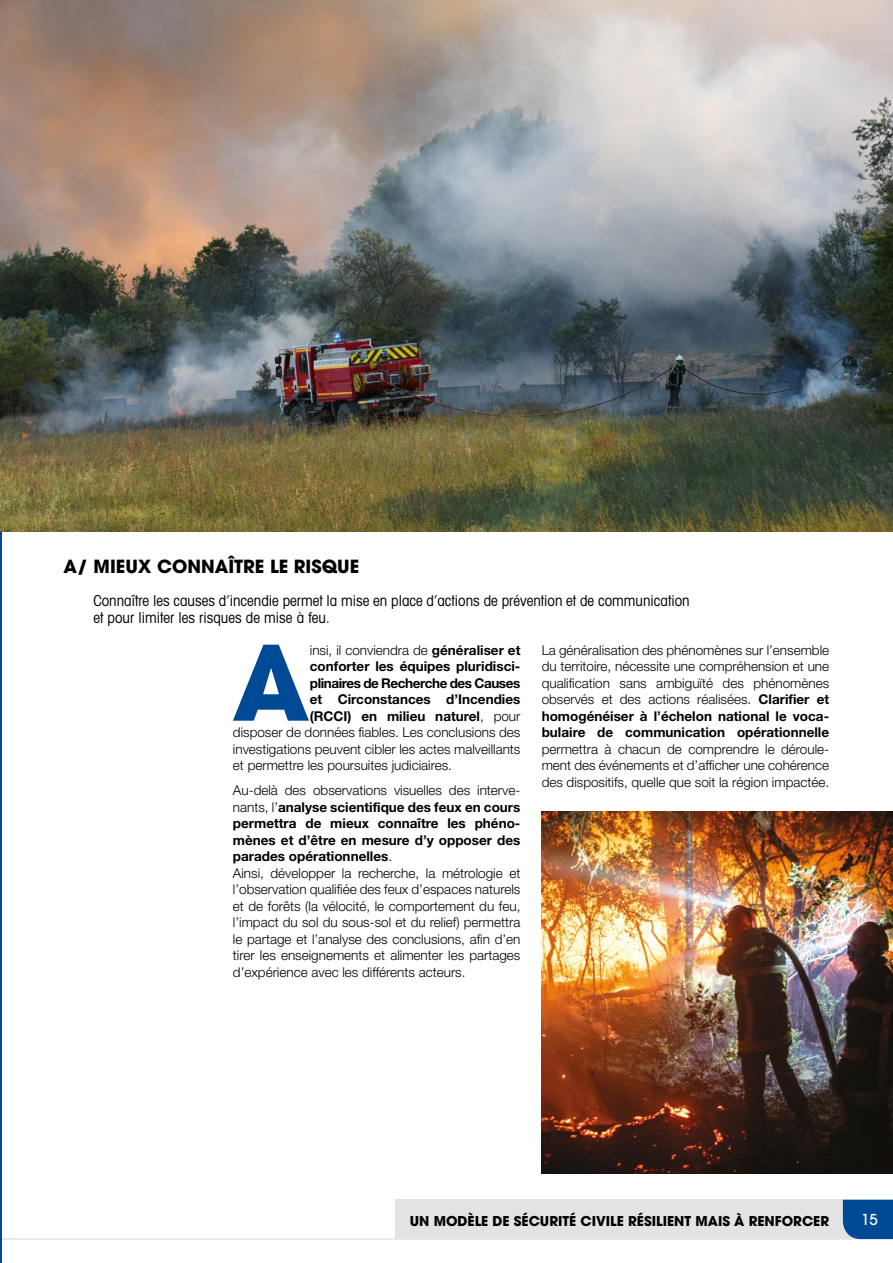
<style>
.page{position:relative;width:893px;height:1263px;background:#fff}
.page>*{position:absolute;margin:0;border:0;box-sizing:border-box;transform-origin:0 0}
.t1{font:700 102.75px "Avant Garde";color:#004994}
.t2{font:700 18px "Avant Garde";color:#000}
.t3{font:condensed 15px/16.5px "Avant Garde";color:#000}
.t4{font:500 15px "Avant Garde";color:#fff}
.t5{font:300 13.5px/16.5px "Helvetica Neue";color:#000;text-align:justify}
.t6{font:700 13.5px "Helvetica Neue";color:#000}
.t7{font:700 13.5px "Avant Garde";color:#000}
.t8{font:700 13.5px "Helvetica Neue";letter-spacing:-.03em;color:#000}
.s1{font-weight:700}
.s2{font-weight:300}
</style>
<div class="page">
<div style="left:395px;top:1200px;width:498px;height:39px;background:#e3e3e3"></div>
<hr style="left:1px;top:1238px;width:892px;height:2px;background:#e3e3e3">
<hr style="left:0;top:0;width:1px;height:1263px;background:#004994">
<div style="left:843px;top:1200px;width:50px;height:39px;background:#004994"></div>
<img style="left:0;top:0;width:893px;height:531px">
<img style="left:542px;top:811px;width:351px;height:363px">
<h2 class="t2" style="left:64px;top:555px;width:297px">A/ MIEUX CONNAÎTRE LE RISQUE</h2>
<p class="t3" style="left:93px;top:592px;width:598px">Connaître les causes d’incendie permet la mise en place d’actions de prévention et de communication et pour limiter les risques de mise à feu.</p>
<h1 class="t1" style="left:232px;top:616px;width:79px">A</h1>
<p class="t5" style="left:310px;top:641px;width:212px">insi, il conviendra de <span class="s1">généraliser et</span></p>
<p class="t6" style="left:310px;top:658px;width:212px">conforter les équipes pluridisci-</p>
<p class="t8" style="left:310px;top:674px;width:212px">plinaires de Recherche des Causes</p>
<p class="t6" style="left:310px;top:691px;width:212px">et Circonstances d’Incendies</p>
<p class="t6" style="left:310px;top:707px;width:212px">(RCCI) en milieu naturel<span class="s2">, pour</span></p>
<p class="t5" style="left:233px;top:724px;width:289px">disposer de données fiables. Les conclusions des</p>
<p class="t5" style="left:233px;top:740px;width:289px">investigations peuvent cibler les actes malveillants</p>
<p class="t5" style="left:233px;top:757px;width:221px">et permettre les poursuites judiciaires.</p>
<p class="t5" style="left:233px;top:782px;width:289px;text-align:left">Au-delà des observations visuelles des interve&shy;nants, l’<span class="s1">analyse scientifique des feux en cours permettra de mieux connaître les phéno&shy;mènes et d’être en mesure d’y opposer des parades opérationnelles</span>.<br>Ainsi, développer la recherche, la métrologie et l’observation qualifiée des feux d’espaces naturels et de forêts (la vélocité, le comportement du feu, l’impact du sol du sous-sol et du relief) permettra le partage et l’analyse des conclusions, afin d’en tirer les enseignements et alimenter les partages d’expérience avec les différents acteurs.</p>
<p class="t5" style="left:542px;top:641px;width:289px">La généralisation des phénomènes sur l’ensemble du territoire, nécessite une compréhension et une qualification sans ambiguïté des phénomènes observés et des actions réalisées. <span class="s1">Clarifier et homogénéiser à l’échelon national le voca&shy;bulaire de communication opérationnelle</span></p>
<p class="t5" style="left:542px;top:740px;width:289px">permettra à chacun de comprendre le déroule&shy;ment des événements et d’afficher une cohérence des dispositifs, quelle que soit la région impactée.</p>
<p class="t7" style="left:410px;top:1212px;width:421px">UN MODÈLE DE SÉCURITÉ CIVILE RÉSILIENT MAIS À RENFORCER</p>
<p class="t4" style="left:861px;top:1210px;width:18px">15</p>
</div>
